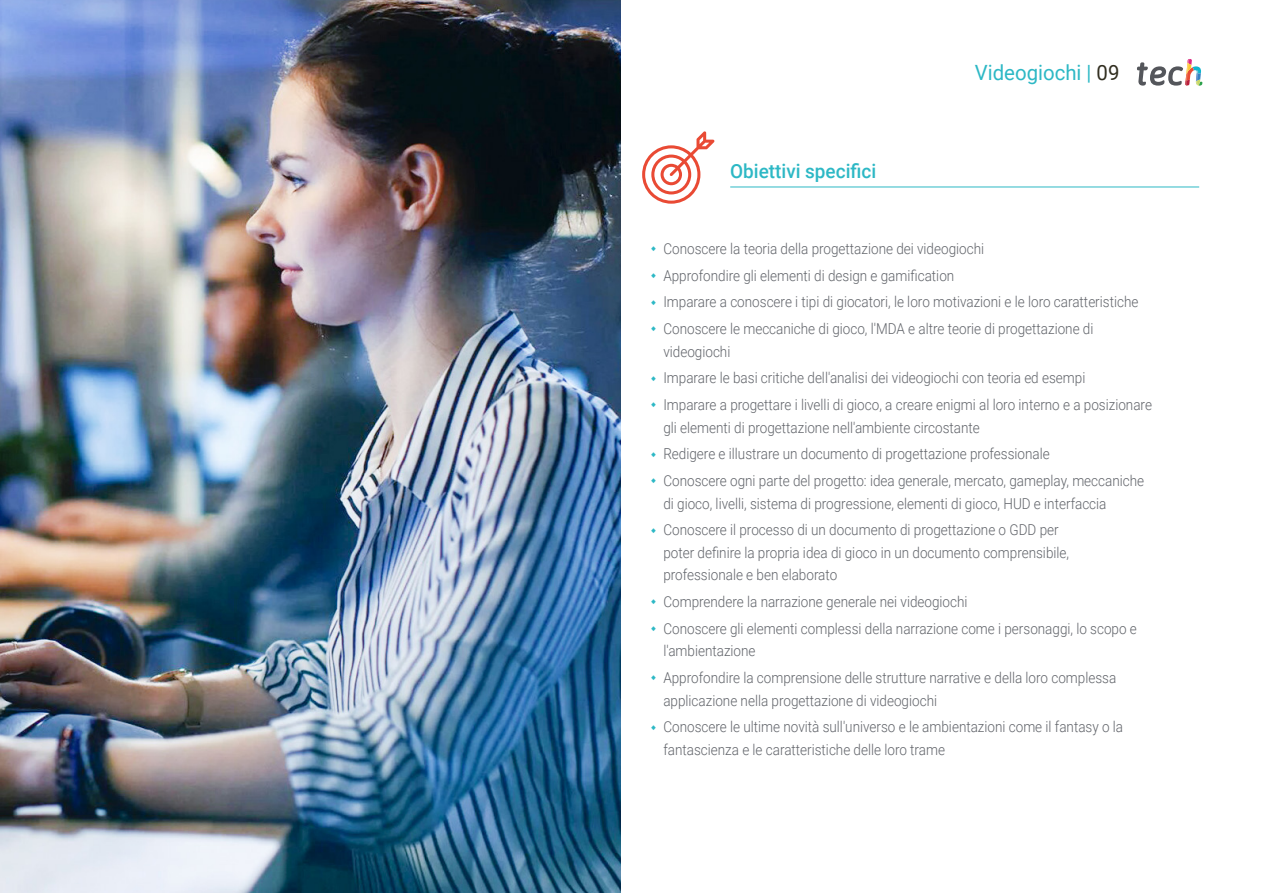
<style>
.page{position:relative;width:1263px;height:893px;background:#fff}
.page>*{position:absolute;margin:0;border:0;box-sizing:border-box;transform-origin:0 0}
.t1{font:21px "Roboto";color:#2db8c5}
.t2{font:500 19.5px "Roboto";color:#2db8c5}
.t3{font:300 15px/26.7px "Roboto";color:#61646a;scale:.9 1}
.s1{color:#312e20}
</style>
<div class="page">
<img style="left:0;top:0;width:621px;height:893px">
<hr style="left:730px;top:187px;width:469px;height:1px;background:#2db8c5">
<svg style="left:642px;top:131px;width:72px;height:73px"></svg>
<svg style="left:1137px;top:59px;width:65px;height:27px"></svg>
<h2 class="t2" style="left:730px;top:158px;width:147px">Obiettivi specifici</h2>
<h1 class="t1" style="left:975px;top:57px;width:146px">Videogiochi | <span class="s1">09</span></h1>
<p class="t3" style="left:663px;top:235px;width:529px">Conoscere la teoria della progettazione dei videogiochi<br>Approfondire gli elementi di design e gamification<br>Imparare a conoscere i tipi di giocatori, le loro motivazioni e le loro caratteristiche Conoscere le meccaniche di gioco, l'MDA e altre teorie di progettazione di</p>
<p class="t3" style="left:663px;top:337px;width:544px">videogiochi<br>Imparare le basi critiche dell'analisi dei videogiochi con teoria ed esempi<br>Imparare a progettare i livelli di gioco, a creare enigmi al loro interno e a posizionare</p>
<p class="t3" style="left:663px;top:413px;width:536px">gli elementi di progettazione nell'ambiente circostante<br>Redigere e illustrare un documento di progettazione professionale<br>Conoscere ogni parte del progetto: idea generale, mercato, gameplay, meccaniche</p>
<p class="t3" style="left:663px;top:489px;width:494px">di gioco, livelli, sistema di progressione, elementi di gioco, HUD e interfaccia<br>Conoscere il processo di un documento di progettazione o GDD per</p>
<p class="t3" style="left:663px;top:541px;width:452px;line-height:22.5px">poter definire la propria idea di gioco in un documento comprensibile, professionale e ben elaborato</p>
<p class="t3" style="left:663px;top:588px;width:528px">Comprendere la narrazione generale nei videogiochi<br>Conoscere gli elementi complessi della narrazione come i personaggi, lo scopo e</p>
<p class="t3" style="left:663px;top:637px;width:505px">l'ambientazione<br>Approfondire la comprensione delle strutture narrative e della loro complessa</p>
<p class="t3" style="left:663px;top:686px;width:512px">applicazione nella progettazione di videogiochi<br>Conoscere le ultime novità sull'universo e le ambientazioni come il fantasy o la</p>
<p class="t3" style="left:663px;top:736px;width:314px">fantascienza e le caratteristiche delle loro trame</p>
</div>
